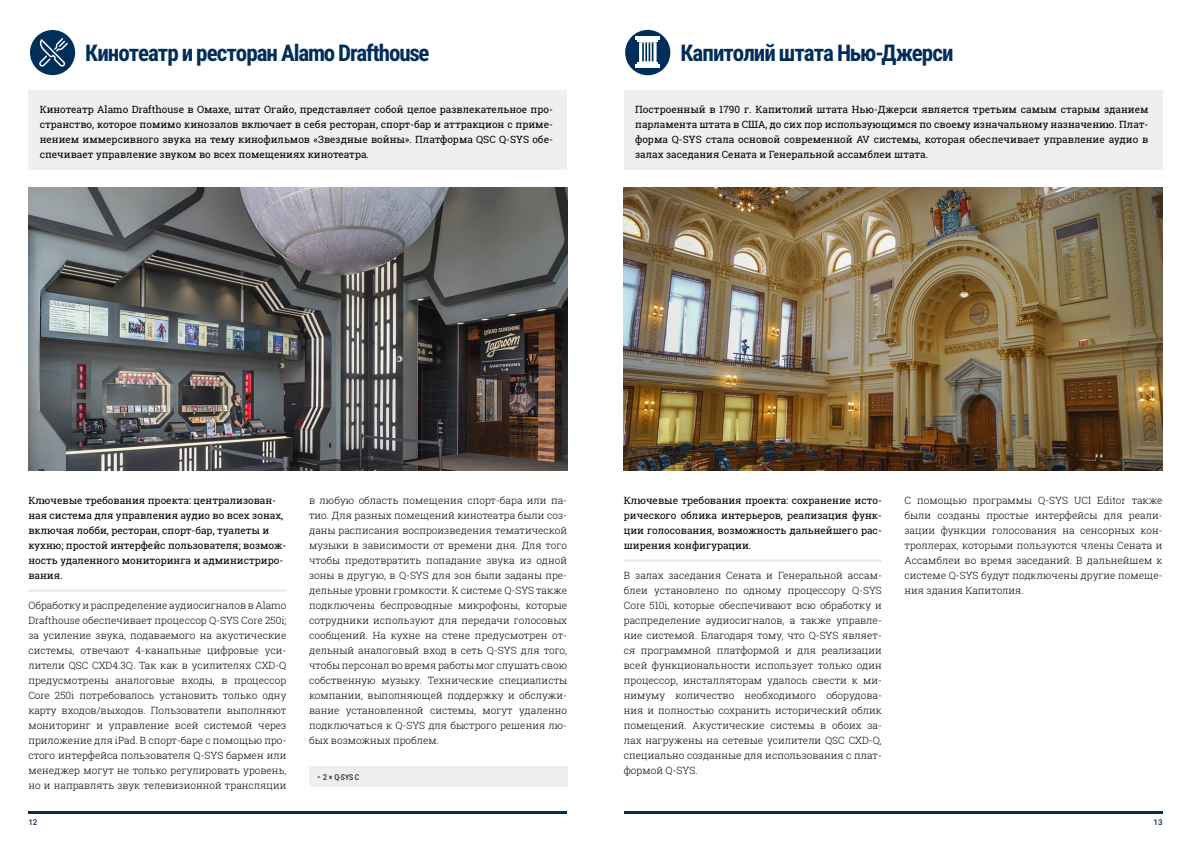
<style>
.page{position:relative;width:1191px;height:842px;background:#fff}
.page>*{position:absolute;margin:0;border:0;box-sizing:border-box;transform-origin:0 0}
.t1{font:700 23px "Roboto Condensed";letter-spacing:-.045em;color:#002e59}
.t2{font:300 10px/15px "Roboto Slab";color:#000;text-align:justify}
.t3{font:10px/15px "Roboto Slab";color:#000;text-align:justify}
.t4{font:8px "Roboto Condensed";color:#000}
.t5{font:500 8px "Roboto";color:#002e59}
.s1{font-weight:700;color:#0b6db7}
</style>
<div class="page">
<hr style="left:28px;top:811px;width:539px;height:3px;background:#002e59">
<div style="left:28px;top:91px;width:539px;height:79px;background:#efeff0"></div>
<hr style="left:28px;top:589px;width:258px;height:2px;background:#efeff0">
<svg style="left:30px;top:30px;width:45px;height:45px"></svg>
<hr style="left:624px;top:811px;width:538px;height:3px;background:#002e59">
<div style="left:624px;top:91px;width:538px;height:79px;background:#efeff0"></div>
<hr style="left:624px;top:559px;width:258px;height:3px;background:#efeff0">
<div style="left:625px;top:30px;width:45px;height:45px;background:#002e59;border-radius:50%"></div>
<hr style="left:637px;top:40px;width:21px;height:2px;background:#fff">
<hr style="left:635px;top:37px;width:25px;height:3px;background:#fff">
<svg style="left:637px;top:42px;width:21px;height:22px"></svg>
<hr style="left:635px;top:64px;width:25px;height:4px;background:#fff">
<div style="left:309px;top:766px;width:258px;height:20px;background:#efeff0"></div>
<img style="left:28px;top:187px;width:539px;height:284px">
<img style="left:624px;top:187px;width:538px;height:284px">
<h1 class="t1" style="left:85px;top:37px;width:346px">Кинотеатр и ресторан Alamo Drafthouse</h1>
<p class="t3" style="left:40px;top:101px;width:515px">Кинотеатр Alamo Drafthouse в Омахе, штат Огайо, представляет собой целое развлекательное про&shy;странство, которое помимо кинозалов включает в себя ресторан, спорт-бар и аттракцион с приме&shy;нением иммерсивного звука на тему кинофильмов «Звездные войны». Платформа QSC Q-SYS обе&shy;спечивает управление звуком во всех помещениях кинотеатра.</p>
<h1 class="t1" style="left:680px;top:37px;width:274px">Капитолий штата Нью-Джерси</h1>
<p class="t3" style="left:635px;top:101px;width:515px">Построенный в 1790 г. Капитолий штата Нью-Джерси является третьим самым старым зданием парламента штата в США, до сих пор использующимся по своему изначальному назначению. Плат&shy;форма Q-SYS стала основой современной AV системы, которая обеспечивает управление аудио в залах заседания Сената и Генеральной ассамблеи штата.</p>
<p class="t3" style="left:28px;top:492px;width:259px;text-align:left">Ключевые требования проекта: централизован&shy;ная система для управления аудио во всех зонах, включая лобби, ресторан, спорт-бар, туалеты и кухню; простой интерфейс пользователя; возмож&shy;ность удаленного мониторинга и администриро&shy;вания.</p>
<p class="t2" style="left:28px;top:597px;width:259px">Обработку и распределение аудиосигналов в Alamo Drafthouse обеспечивает процессор Q-SYS Core 250i; за усиление звука, подаваемого на акустические системы, отвечают 4-канальные цифровые уси&shy;лители QSC CXD4.3Q. Так как в усилителях CXD-Q предусмотрены аналоговые входы, в процессор Core 250i потребовалось установить только одну карту входов/выходов. Пользователи выполняют мониторинг и управление всей системой через приложение для iPad. В спорт-баре с помощью про&shy;стого интерфейса пользователя Q-SYS бармен или менеджер могут не только регулировать уровень, но и направлять звук телевизионной трансляции</p>
<p class="t2" style="left:309px;top:492px;width:259px">в любую область помещения спорт-бара или па&shy;тио. Для разных помещений кинотеатра были соз&shy;даны расписания воспроизведения тематической музыки в зависимости от времени дня. Для того чтобы предотвратить попадание звука из одной зоны в другую, в Q-SYS для зон были заданы пре&shy;дельные уровни громкости. К системе Q-SYS также подключены беспроводные микрофоны, которые сотрудники используют для передачи голосовых сообщений. На кухне на стене предусмотрен от&shy;дельный аналоговый вход в сеть Q-SYS для того, чтобы персонал во время работы мог слушать свою собственную музыку. Технические специалисты компании, выполняющей поддержку и обслужи&shy;вание установленной системы, могут удаленно подключаться к Q-SYS для быстрого решения лю&shy;бых возможных проблем.</p>
<p class="t4" style="left:317px;top:772px;width:43px"><span class="s1">•</span> 2 × Q-SYS C</p>
<p class="t3" style="left:624px;top:492px;width:259px">Ключевые требования проекта: сохранение исто&shy;рического облика интерьеров, реализация функ&shy;ции голосования, возможность дальнейшего рас&shy;ширения конфигурации.</p>
<p class="t2" style="left:624px;top:567px;width:259px">В залах заседания Сената и Генеральной ассам&shy;блеи установлено по одному процессору Q-SYS Core 510i, которые обеспечивают всю обработку и распределение аудиосигналов, а также управле&shy;ние системой. Благодаря тому, что Q-SYS являет&shy;ся программной платформой и для реализации всей функциональности использует только один процессор, инсталляторам удалось свести к ми&shy;нимуму количество необходимого оборудова&shy;ния и полностью сохранить исторический облик помещений. Акустические системы в обоих за&shy;лах нагружены на сетевые усилители QSC CXD-Q, специально созданные для использования с плат&shy;формой Q-SYS.</p>
<p class="t2" style="left:904px;top:492px;width:259px">С помощью программы Q-SYS UCI Editor также были созданы простые интерфейсы для реали&shy;зации функции голосования на сенсорных кон&shy;троллерах, которыми пользуются члены Сената и Ассамблеи во время заседаний. В дальнейшем к системе Q-SYS будут подключены другие помеще&shy;ния здания Капитолия.</p>
<p class="t5" style="left:28px;top:817px;width:11px">12</p>
<p class="t5" style="left:1153px;top:817px;width:11px">13</p>
</div>
